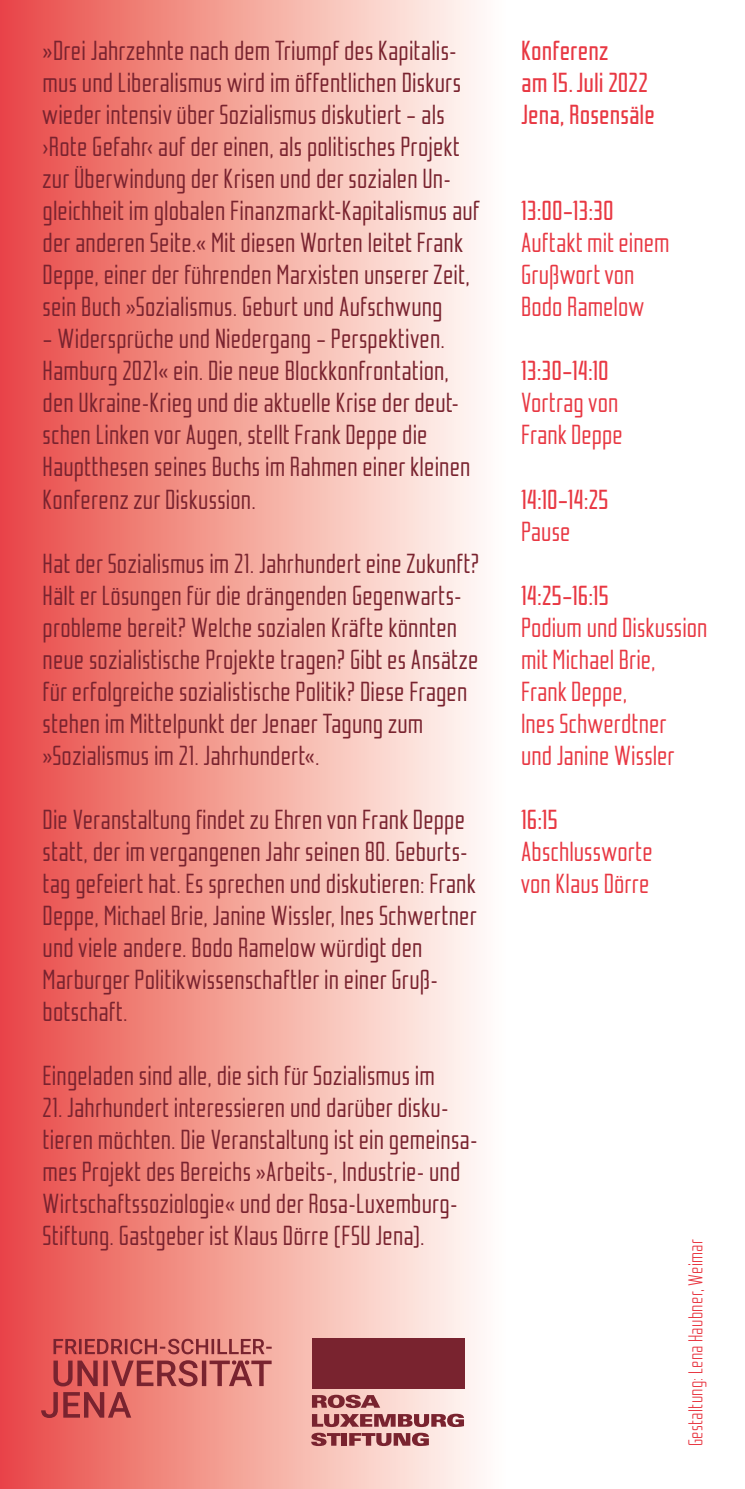
<style>
.page{position:relative;width:745px;height:1489px;background:#fff}
.page>*{position:absolute;margin:0;border:0;box-sizing:border-box;transform-origin:0 0}
.t1{font:600 27.5px/32px "Iwan Reschniev";letter-spacing:.005em;color:#79232f}
.t2{font:600 27.5px/32px "Iwan Reschniev";color:#e83843}
.t3{font:700 27.5px "Iwan Reschniev";color:#e83843}
.t4{font:20px "Iwan Reschniev";letter-spacing:.015em;color:#e83843}
</style>
<div class="page">
<div style="left:0;top:0;width:505px;height:1488px;background:linear-gradient(to right,#e94a44,#fffffb)"></div>
<svg style="left:41px;top:1338px;width:230px;height:79px;background:#d16c68"></svg>
<div style="left:312px;top:1337px;width:151px;height:51px;background:#79232f"></div>
<svg style="left:312px;top:1394px;width:68px;height:13px"></svg>
<svg style="left:311px;top:1432px;width:29px;height:13px"></svg>
<div style="left:341px;top:1432px;width:6px;height:13px;background:#79232f"></div>
<svg style="left:349px;top:1432px;width:79px;height:13px"></svg>
<svg style="left:312px;top:1413px;width:151px;height:13px;background:#ab686d"></svg>
<p class="t1" style="left:43px;top:36px;width:438px">»Drei Jahrzehnte nach dem Triumpf des Kapitalis&shy;mus und Liberalismus wird im öffentlichen Diskurs wieder intensiv über Sozialismus diskutiert – als ›Rote Gefahr‹ auf der einen, als politisches Projekt zur Überwindung der Krisen und der sozialen Un&shy;gleichheit im globalen Finanzmarkt-Kapitalismus auf der anderen Seite.« Mit diesen Worten leitet Frank Deppe, einer der führenden Marxisten unserer Zeit, sein Buch »Sozialismus. Geburt und Aufschwung</p>
<p class="t1" style="left:43px;top:324px;width:429px">– Widersprüche und Niedergang – Perspektiven.<br>Hamburg 2021« ein. Die neue Blockkonfrontation, den Ukraine-Krieg und die aktuelle Krise der deut&shy;schen Linken vor Augen, stellt Frank Deppe die Hauptthesen seines Buchs im Rahmen einer kleinen Konferenz zur Diskussion.</p>
<p class="t1" style="left:43px;top:548px;width:438px">Hat der Sozialismus im 21. Jahrhundert eine Zukunft?<br>Hält er Lösungen für die drängenden Gegenwarts&shy;probleme bereit? Welche sozialen Kräfte könnten neue sozialistische Projekte tragen? Gibt es Ansätze für erfolgreiche sozialistische Politik? Diese Fragen stehen im Mittelpunkt der Jenaer Tagung zum »Sozialismus im 21. Jahrhundert«.</p>
<p class="t1" style="left:43px;top:804px;width:435px">Die Veranstaltung findet zu Ehren von Frank Deppe statt, der im vergangenen Jahr seinen 80. Geburts&shy;tag gefeiert hat. Es sprechen und diskutieren: Frank Deppe, Michael Brie, Janine Wissler, Ines Schwertner und viele andere. Bodo Ramelow würdigt den Marburger Politikwissenschaftler in einer Gruß&shy;botschaft.</p>
<p class="t1" style="left:43px;top:1060px;width:393px">Eingeladen sind alle, die sich für Sozialismus im</p>
<p class="t1" style="left:43px;top:1092px;width:436px">21. Jahrhundert interessieren und darüber disku&shy;tieren möchten. Die Veranstaltung ist ein gemeinsa&shy;mes Projekt des Bereichs »Arbeits-, Industrie- und Wirtschaftssoziologie« und der Rosa-Luxemburg-Stiftung. Gastgeber ist Klaus Dörre (FSU Jena).</p>
<p class="t3" style="left:521px;top:38px;width:89px">Konferenz</p>
<p class="t3" style="left:521px;top:70px;width:128px">am 15.Juli 2022</p>
<p class="t3" style="left:521px;top:102px;width:135px">Jena, Rosensäle</p>
<p class="t3" style="left:521px;top:198px;width:94px">13:00–13:30</p>
<p class="t2" style="left:521px;top:228px;width:150px">Auftakt mit einem</p>
<p class="t2" style="left:521px;top:260px;width:115px">Grußwort von</p>
<p class="t2" style="left:521px;top:292px;width:124px">Bodo Ramelow</p>
<p class="t3" style="left:521px;top:358px;width:89px">13:30–14:10</p>
<p class="t2" style="left:521px;top:388px;width:103px">Vortrag von<br>Frank Deppe</p>
<p class="t3" style="left:521px;top:486px;width:89px">14:10–14:25</p>
<p class="t2" style="left:521px;top:516px;width:51px">Pause</p>
<p class="t3" style="left:521px;top:582px;width:89px">14:25–16:15</p>
<p class="t2" style="left:521px;top:612px;width:188px">Podium und Diskussion</p>
<p class="t2" style="left:521px;top:644px;width:136px">mit Michael Brie,</p>
<p class="t2" style="left:521px;top:676px;width:107px">Frank Deppe,</p>
<p class="t2" style="left:521px;top:708px;width:146px">Ines Schwerdtner</p>
<p class="t2" style="left:521px;top:740px;width:155px">und Janine Wissler</p>
<p class="t3" style="left:521px;top:806px;width:38px">16:15</p>
<p class="t2" style="left:521px;top:836px;width:133px">Abschlussworte</p>
<p class="t2" style="left:521px;top:868px;width:130px">von Klaus Dörre</p>
<p class="t4" style="left:686px;top:1446px;width:208px;rotate:-90deg">Gestaltung: Lena Haubner, Weimar</p>
</div>
